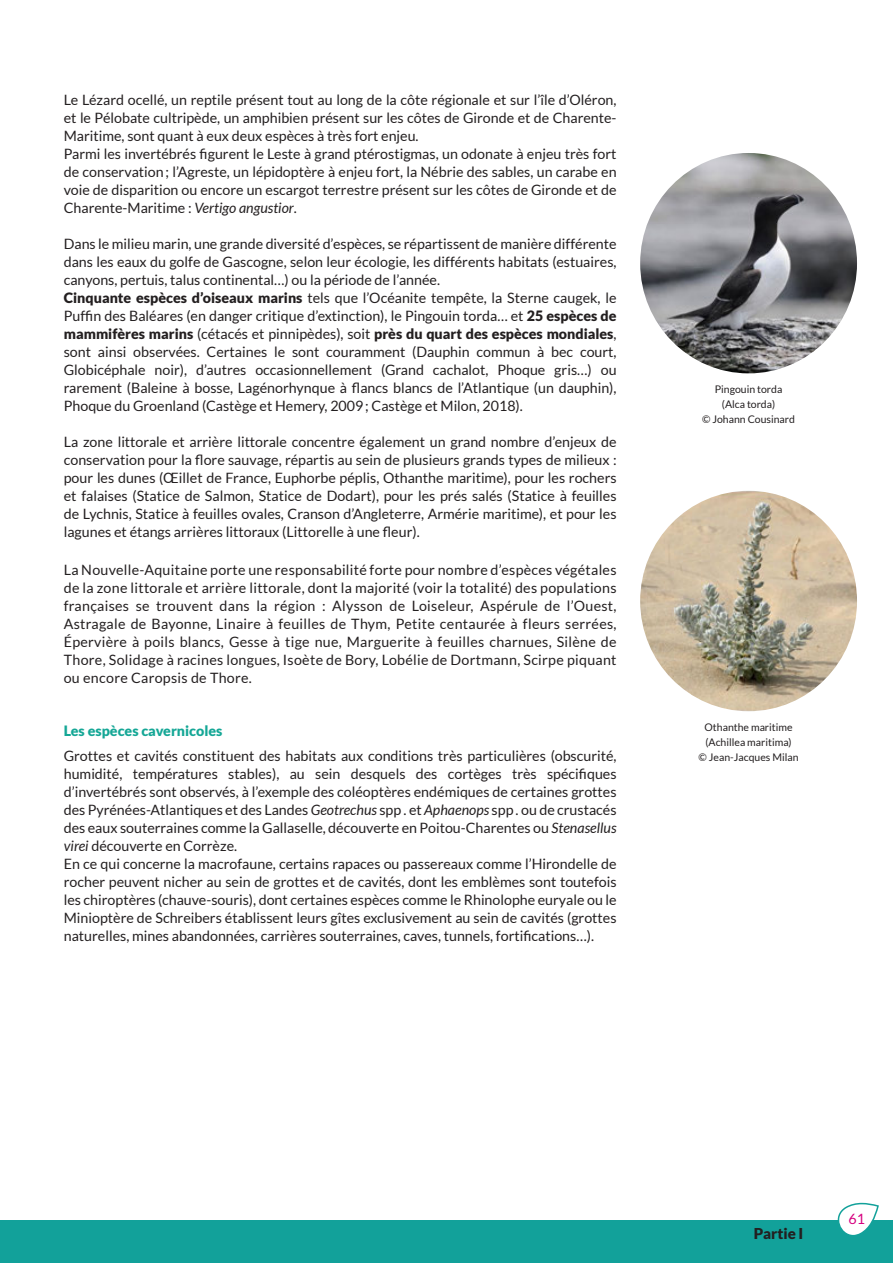
<style>
.page{position:relative;width:893px;height:1263px;background:#fff}
.page>*{position:absolute;margin:0;border:0;box-sizing:border-box;transform-origin:0 0}
.t1{font:900 15px "Lato";color:#231f20}
.t2{font:14.25px/18px "Lato";color:#231f20}
.t3{font:900 14.25px "Lato";color:#15a796}
.t4{font:14.25px "Lato";color:#d6017f}
.t5{font:10.5px/15px "Lato";color:#231f20;text-align:center}
.s1{font-style:italic}
.s2{font-weight:900}
</style>
<div class="page">
<div style="left:0;top:1220px;width:893px;height:43px;background:#12a19a"></div>
<svg style="left:837px;top:1202px;width:42px;height:33px"></svg>
<img style="left:640px;top:153px;width:217px;height:220px">
<img style="left:640px;top:491px;width:217px;height:220px">
<p class="t2" style="left:64px;top:91px;width:554px">Le Lézard ocellé, un reptile présent tout au long de la côte régionale et sur l’île d’Oléron, et le Pélobate cultripède, un amphibien présent sur les côtes de Gironde et de Charente-Maritime, sont quant à eux deux espèces à très fort enjeu.<br>Parmi les invertébrés figurent le Leste à grand ptérostigmas, un odonate à enjeu très fort de conservation; l’Agreste, un lépidoptère à enjeu fort, la Nébrie des sables, un carabe en voie de disparition ou encore un escargot terrestre présent sur les côtes de Gironde et de Charente-Maritime : <span class="s1">Vertigo angustior</span>.</p>
<p class="t2" style="left:64px;top:235px;width:554px">Dans le milieu marin, une grande diversité d’espèces, se répartissent de manière différente dans les eaux du golfe de Gascogne, selon leur écologie, les différents habitats (estuaires, canyons, pertuis, talus continental…) ou la période de l’année.<br><span class="s2">Cinquante espèces d’oiseaux marins</span> tels que l’Océanite tempête, la Sterne caugek, le Puffin des Baléares (en danger critique d’extinction), le Pingouin torda… et <span class="s2">25 espèces de mammifères marins</span> (cétacés et pinnipèdes), soit <span class="s2">près du quart des espèces mondiales</span>, sont ainsi observées. Certaines le sont couramment (Dauphin commun à bec court, Globicéphale noir), d’autres occasionnellement (Grand cachalot, Phoque gris…) ou rarement (Baleine à bosse, Lagénorhynque à flancs blancs de l’Atlantique (un dauphin), Phoque du Groenland (Castège et Hemery, 2009; Castège et Milon, 2018).</p>
<p class="t2" style="left:64px;top:433px;width:554px;text-align:justify">La zone littorale et arrière littorale concentre également un grand nombre d’enjeux de conservation pour la flore sauvage, répartis au sein de plusieurs grands types de milieux : pour les dunes (Œillet de France, Euphorbe péplis, Othanthe maritime), pour les rochers et falaises (Statice de Salmon, Statice de Dodart), pour les prés salés (Statice à feuilles de Lychnis, Statice à feuilles ovales, Cranson d’Angleterre, Armérie maritime), et pour les lagunes et étangs arrières littoraux (Littorelle à une fleur).</p>
<p class="t2" style="left:64px;top:560px;width:554px;text-align:justify">La Nouvelle-Aquitaine porte une responsabilité forte pour nombre d’espèces végétales de la zone littorale et arrière littorale, dont la majorité (voir la totalité) des populations françaises se trouvent dans la région : Alysson de Loiseleur, Aspérule de l’Ouest, Astragale de Bayonne, Linaire à feuilles de Thym, Petite centaurée à fleurs serrées, Épervière à poils blancs, Gesse à tige nue, Marguerite à feuilles charnues, Silène de Thore, Solidage à racines longues, Isoète de Bory, Lobélie de Dortmann, Scirpe piquant ou encore Caropsis de Thore.</p>
<p class="t3" style="left:64px;top:723px;width:160px">Les espèces cavernicoles</p>
<p class="t2" style="left:64px;top:746px;width:554px">Grottes et cavités constituent des habitats aux conditions très particulières (obscurité, humidité, températures stables), au sein desquels des cortèges très spécifiques d’invertébrés sont observés, à l’exemple des coléoptères endémiques de certaines grottes des Pyrénées-Atlantiques et des Landes <span class="s1">Geotrechus</span> spp <span class="s1">.</span> et <span class="s1">Aphaenops</span> spp <span class="s1">.</span> ou de crustacés des eaux souterraines comme la Gallaselle, découverte en Poitou-Charentes ou <span class="s1">Stenasellus virei</span> découverte en Corrèze.<br>En ce qui concerne la macrofaune, certains rapaces ou passereaux comme l’Hirondelle de rocher peuvent nicher au sein de grottes et de cavités, dont les emblèmes sont toutefois les chiroptères (chauve-souris), dont certaines espèces comme le Rhinolophe euryale ou le Minioptère de Schreibers établissent leurs gîtes exclusivement au sein de cavités (grottes naturelles, mines abandonnées, carrières souterraines, caves, tunnels, fortifications…).</p>
<p class="t5" style="left:702px;top:382px;width:94px">Pingouin torda (Alca torda)<br>© Johann Cousinard</p>
<p class="t5" style="left:699px;top:719px;width:102px">Othanthe maritime (Achillea maritima)<br>© Jean-Jacques Milan</p>
<p class="t1" style="left:754px;top:1225px;width:51px">Partie I</p>
<p class="t4" style="left:849px;top:1211px;width:18px">61</p>
</div>
